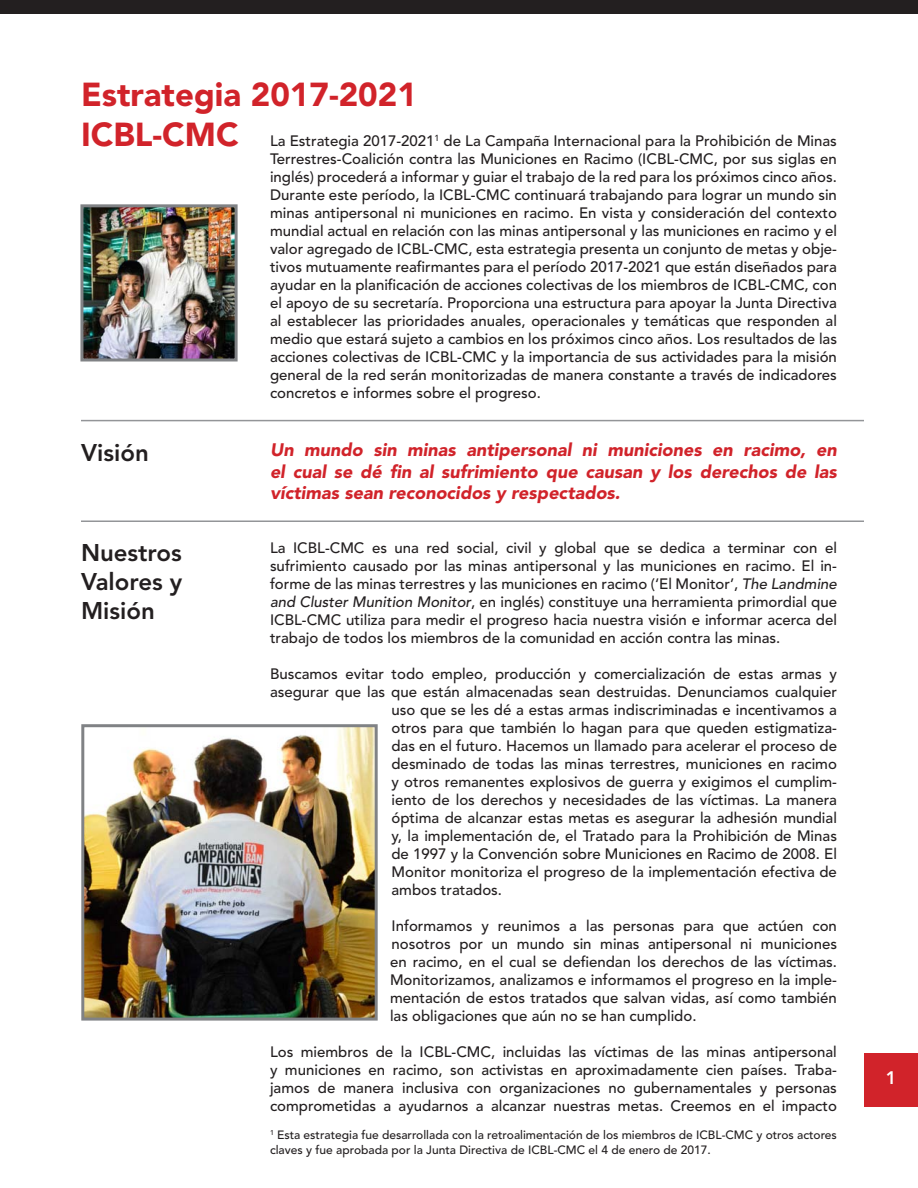
<style>
.page{position:relative;width:918px;height:1188px;background:#fff}
.page>*{position:absolute;margin:0;border:0;box-sizing:border-box;transform-origin:0 0}
.t1{font:900 33px/39.6px "Avenir";color:#d1232a}
.t2{font:800 24px/28.8px "Avenir";color:#231f20;text-align:justify}
.t3{font:italic 900 18px/21.6px "Avenir";color:#d1232a;text-align:justify}
.t4{font:800 18px "Avenir";color:#fff}
.t5{font:500 15px/18px "Avenir";color:#231f20;text-align:justify}
.t6{font:500 12px/14.4px "Avenir";color:#231f20}
.s1{font-style:italic}
</style>
<div class="page">
<hr style="left:81px;top:420px;width:783px;height:1px;background:#939598">
<hr style="left:81px;top:520px;width:783px;height:2px;background:#939598">
<img style="left:85px;top:728px;width:289px;height:289px">
<div style="left:81px;top:724px;width:297px;height:297px;border:3px solid #808285"></div>
<div style="left:864px;top:1053px;width:54px;height:54px;background:#d1232a"></div>
<div style="left:0;top:0;width:918px;height:14px;background:#231f20"></div>
<img style="left:84px;top:208px;width:150px;height:150px">
<div style="left:80px;top:204px;width:158px;height:158px;border:3px solid #808285"></div>
<p class="t1" style="left:81px;top:75px;width:337px">Estrategia 2017-2021<br>ICBL-CMC</p>
<p class="t5" style="left:270px;top:133px;width:569px">La Estrategia 2017-2021<sup>1</sup> de La Campaña Internacional para la Prohibición de Minas Terrestres-Coalición contra las Municiones en Racimo (ICBL-CMC, por sus siglas en inglés) procederá a informar y guiar el trabajo de la red para los próximos cinco años.<br>Durante este período, la ICBL-CMC continuará trabajando para lograr un mundo sin minas antipersonal ni municiones en racimo. En vista y consideración del contexto mundial actual en relación con las minas antipersonal y las municiones en racimo y el valor agregado de ICBL-CMC, esta estrategia presenta un conjunto de metas y obje&shy;tivos mutuamente reafirmantes para el período 2017-2021 que están diseñados para ayudar en la planificación de acciones colectivas de los miembros de ICBL-CMC, con el apoyo de su secretaría. Proporciona una estructura para apoyar la Junta Directiva al establecer las prioridades anuales, operacionales y temáticas que responden al medio que estará sujeto a cambios en los próximos cinco años. Los resultados de las acciones colectivas de ICBL-CMC y la importancia de sus actividades para la misión general de la red serán monitorizadas de manera constante a través de indicadores concretos e informes sobre el progreso.</p>
<p class="t3" style="left:270px;top:439px;width:568px">Un mundo sin minas antipersonal ni municiones en racimo, en el cual se dé fin al sufrimiento que causan y los derechos de las víctimas sean reconocidos y respectados.</p>
<p class="t5" style="left:270px;top:539px;width:569px">La ICBL-CMC es una red social, civil y global que se dedica a terminar con el sufrimiento causado por las minas antipersonal y las municiones en racimo. El in&shy;forme de las minas terrestres y las municiones en racimo (‘El Monitor’, <span class="s1">The Landmine and Cluster Munition Monitor</span>, en inglés) constituye una herramienta primordial que ICBL-CMC utiliza para medir el progreso hacia nuestra visión e informar acerca del trabajo de todos los miembros de la comunidad en acción contra las minas.</p>
<p class="t5" style="left:270px;top:665px;width:568px">Buscamos evitar todo empleo, producción y comercialización de estas armas y</p>
<p class="t5" style="left:270px;top:683px;width:569px">asegurar que las que están almacenadas sean destruidas. Denunciamos cualquier</p>
<p class="t5" style="left:392px;top:701px;width:447px">uso que se les dé a estas armas indiscriminadas e incentivamos a</p>
<p class="t5" style="left:392px;top:719px;width:447px">otros para que también lo hagan para que queden estigmatiza-</p>
<p class="t5" style="left:392px;top:737px;width:447px">das en el futuro. Hacemos un llamado para acelerar el proceso de</p>
<p class="t5" style="left:392px;top:755px;width:447px">desminado de todas las minas terrestres, municiones en racimo</p>
<p class="t5" style="left:392px;top:773px;width:447px">y otros remanentes explosivos de guerra y exigimos el cumplim-</p>
<p class="t5" style="left:392px;top:791px;width:447px">iento de los derechos y necesidades de las víctimas. La manera</p>
<p class="t5" style="left:392px;top:809px;width:447px">óptima de alcanzar estas metas es asegurar la adhesión mundial</p>
<p class="t5" style="left:392px;top:827px;width:447px">y, la implementación de, el Tratado para la Prohibición de Minas</p>
<p class="t5" style="left:392px;top:845px;width:447px">de 1997 y la Convención sobre Municiones en Racimo de 2008. El</p>
<p class="t5" style="left:392px;top:863px;width:447px">Monitor monitoriza el progreso de la implementación efectiva de</p>
<p class="t5" style="left:392px;top:881px;width:112px">ambos tratados.</p>
<p class="t5" style="left:390px;top:917px;width:449px">Informamos y reunimos a las personas para que actúen con nosotros por un mundo sin minas antipersonal ni municiones en racimo, en el cual se defiendan los derechos de las víctimas.<br>Monitorizamos, analizamos e informamos el progreso en la imple&shy;mentación de estos tratados que salvan vidas, así como también las obligaciones que aún no se han cumplido.</p>
<p class="t5" style="left:270px;top:1043px;width:569px">Los miembros de la ICBL-CMC, incluidas las víctimas de las minas antipersonal y municiones en racimo, son activistas en aproximadamente cien países. Traba&shy;jamos de manera inclusiva con organizaciones no gubernamentales y personas comprometidas a ayudarnos a alcanzar nuestras metas. Creemos en el impacto</p>
<p class="t2" style="left:81px;top:438px;width:69px">Visión</p>
<p class="t2" style="left:81px;top:538px;width:103px">Nuestros Valores y Misión</p>
<p class="t6" style="left:270px;top:1128px;width:568px"><sup>1</sup> Esta estrategia fue desarrollada con la retroalimentación de los miembros de ICBL-CMC y otros actores claves y fue aprobada por la Junta Directiva de ICBL-CMC el 4 de enero de 2017.</p>
<p class="t4" style="left:886px;top:1067px;width:12px">1</p>
</div>
